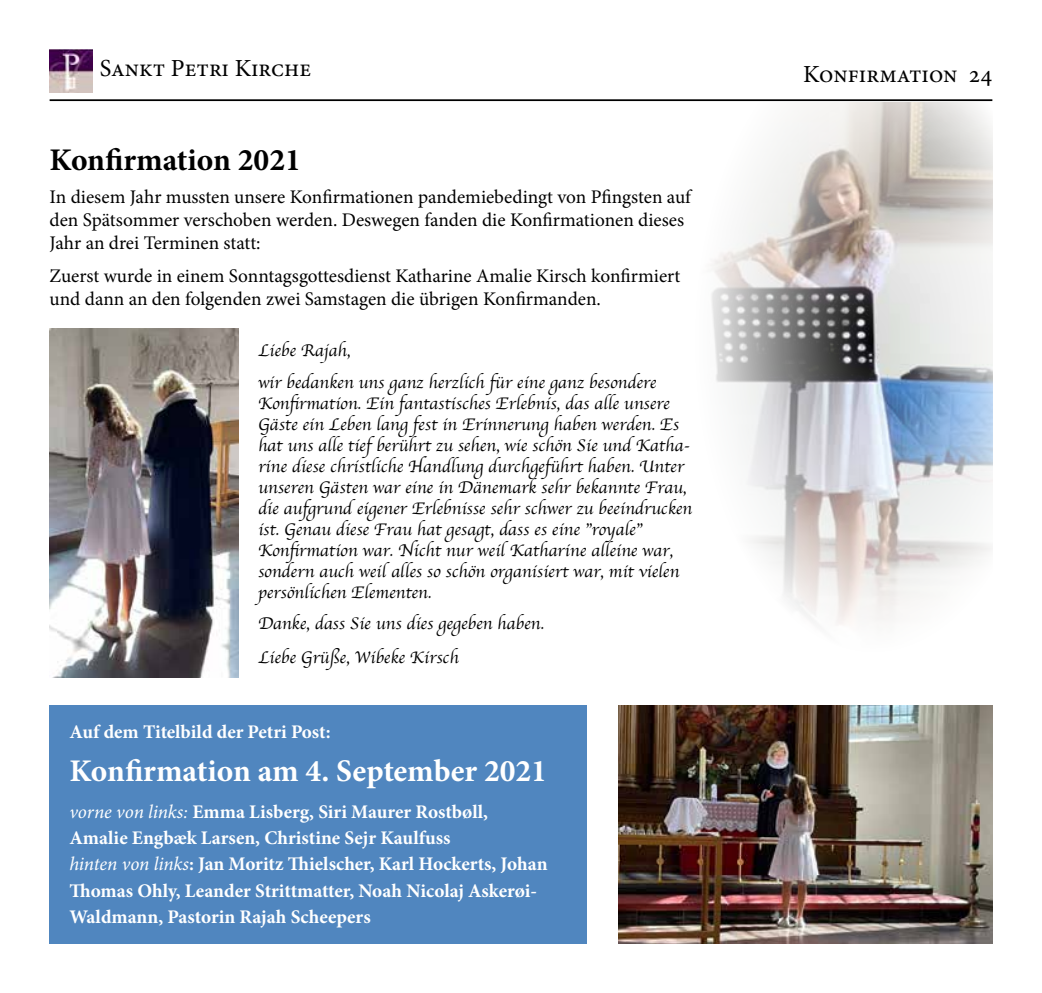
<style>
.page{position:relative;width:1042px;height:993px;background:#fff}
.page>*{position:absolute;margin:0;border:0;box-sizing:border-box;transform-origin:0 0}
.t1{font:700 31.5px "Minion Pro";letter-spacing:-.005em;color:#fff}
.t2{font:700 31.5px "Minion Pro";color:#000}
.t3{font:24.5px "Minion Pro";color:#000}
.t4{font:19.25px/22.8px "Minion Pro";color:#000}
.t5{font:700 19.25px/26.2px "Minion Pro";color:#fff}
.t6{font:17.5px/21px "Apple Chancery";color:#000}
.s1{font-weight:400;font-style:italic}
</style>
<div class="page">
<hr style="left:50px;top:99px;width:942px;height:2px;background:#000">
<img style="left:50px;top:50px;width:42px;height:42px">
<img style="left:50px;top:328px;width:188px;height:349px">
<img style="left:711px;top:102px;width:281px;height:522px">
<img style="left:618px;top:705px;width:374px;height:238px">
<div style="left:50px;top:704px;width:537px;height:239px;background:#5086bf"></div>
<h2 class="t3" style="left:100px;top:51px;width:213px">Sankt Petri Kirche</h2>
<h2 class="t3" style="left:803px;top:57px;width:191px">Konfirmation 24</h2>
<h1 class="t2" style="left:50px;top:138px;width:253px">Konfirmation 2021</h1>
<p class="t4" style="left:50px;top:186px;width:644px">In diesem Jahr mussten unsere Konfirmationen pandemiebedingt von Pfingsten auf den Spätsommer verschoben werden. Deswegen fanden die Konfirmationen dieses<br>Jahr an drei Terminen statt:</p>
<p class="t4" style="left:50px;top:264px;width:632px">Zuerst wurde in einem Sonntagsgottesdienst Katharine Amalie Kirsch konfirmiert und dann an den folgenden zwei Samstagen die übrigen Konfirmanden.</p>
<p class="t6" style="left:258px;top:335px;width:400px;line-height:31.5px">Liebe Rajah,<br>wir bedanken uns ganz herzlich für eine ganz besondere</p>
<p class="t6" style="left:258px;top:392px;width:436px">Konfirmation. Ein fantastisches Erlebnis, das alle unsere Gäste ein Leben lang fest in Erinnerung haben werden. Es hat uns alle tief berührt zu sehen, wie schön Sie und Katha&shy;rine diese christliche Handlung durchgeführt haben. Unter unseren Gästen war eine in Dänemark sehr bekannte Frau, die aufgrund eigener Erlebnisse sehr schwer zu beeindrucken ist. Genau diese Frau hat gesagt, dass es eine ”royale” Konfirmation war. Nicht nur weil Katharine alleine war, sondern auch weil alles so schön organisiert war, mit vielen persönlichen Elementen.</p>
<p class="t6" style="left:258px;top:607px;width:288px;line-height:33.2px">Danke, dass Sie uns dies gegeben haben.<br>Liebe Grüße, Wibeke Kirsch</p>
<p class="t5" style="left:69px;top:718px;width:263px">Auf dem Titelbild der Petri Post:</p>
<h1 class="t1" style="left:69px;top:748px;width:479px">Konfirmation am 4. September 2021</h1>
<p class="t5" style="left:69px;top:798px;width:480px"><span class="s1">vorne von links:</span> Emma Lisberg, Siri Maurer Rostbøll, Amalie Engbæk Larsen, Christine Sejr Kaulfuss<br><span class="s1">hinten von links</span>: Jan Moritz Thielscher, Karl Hockerts, Johan Thomas Ohly, Leander Strittmatter, Noah Nicolaj Askerøi-Waldmann, Pastorin Rajah Scheepers</p>
</div>
